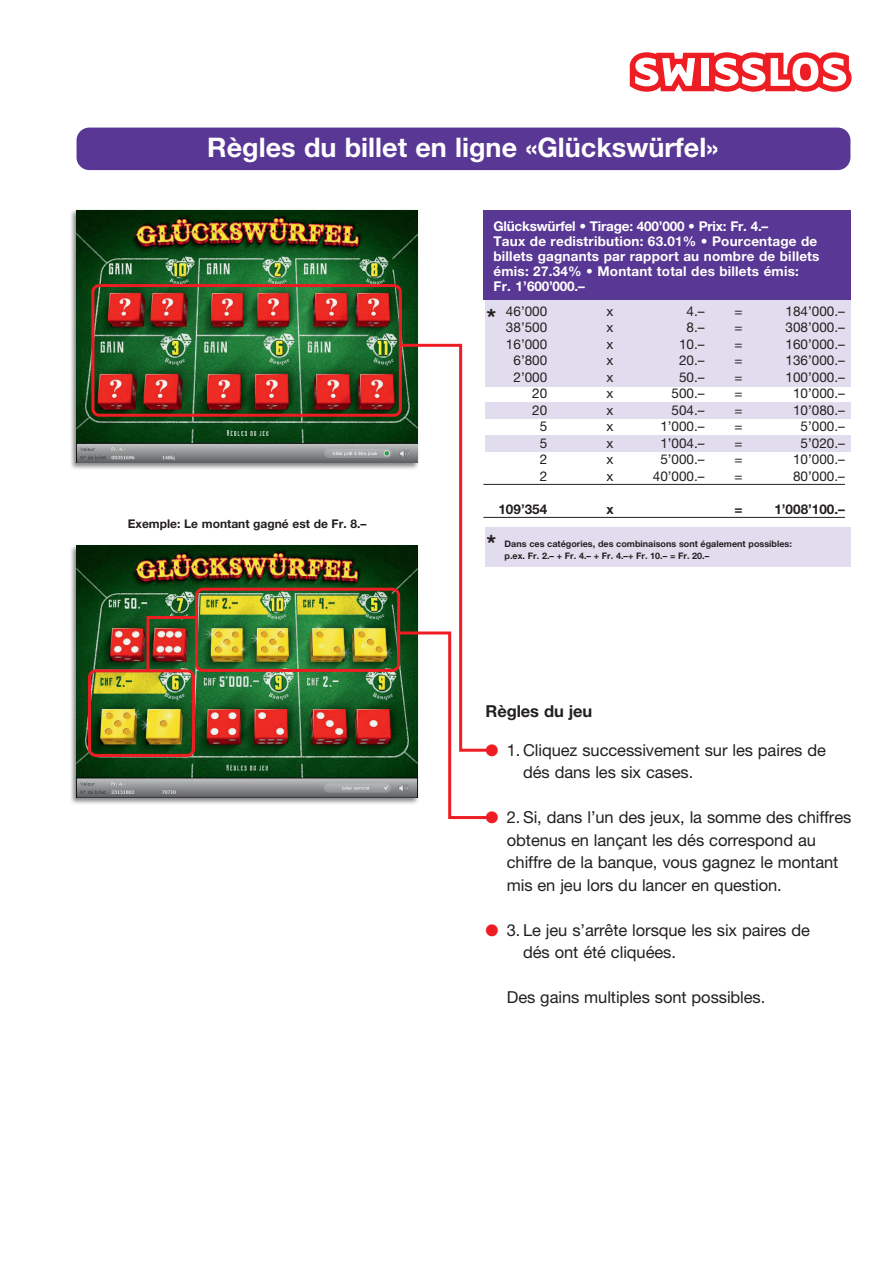
<style>
.page{position:relative;width:893px;height:1263px;background:#fff}
.page>*{position:absolute;margin:0;border:0;box-sizing:border-box;transform-origin:0 0}
.t1{font:700 27px "Helvetica Neue CE";color:#fff}
.t2{font:700 24px "Helvetica Neue CE";color:#231f20}
.t3{font:16.5px/22.5px "Helvetica Neue CE";letter-spacing:-.005em;color:#231f20}
.t4{font:700 16.5px "Helvetica Neue CE";letter-spacing:-.005em;color:#231f20}
.t5{font:13.5px "Helvetica Neue CE";color:#231f20}
.t6{font:700 13.5px/15px "Helvetica Neue CE";letter-spacing:.015em;color:#fff}
.t7{font:700 13.5px "Helvetica Neue CE";color:#231f20}
.t8{font:700 12px "Helvetica Neue CE";color:#231f20}
.t9{font:700 9px/12px "Helvetica Neue CE";color:#231f20}
.s1{color:#ee1d23}
</style>
<div class="page">
<div style="left:69px;top:544px;width:350px;height:261px;background:#231f20;opacity:.55"></div>
<img style="left:77px;top:545px;width:318px;height:252px">
<div style="left:69px;top:208px;width:350px;height:262px;background:#231f20;opacity:.55"></div>
<img style="left:77px;top:210px;width:341px;height:252px">
<div style="left:77px;top:128px;width:773px;height:42px;background:#593795;border-radius:13px"></div>
<svg style="left:630px;top:52px;width:222px;height:40px"></svg>
<div style="left:91px;top:284px;width:311px;height:133px;border:3px solid #ee1d23;border-radius:6px"></div>
<div style="left:485px;top:435px;width:365px;height:17px;background:#e2ddee"></div>
<div style="left:485px;top:300px;width:365px;height:86px;background:#e2ddee"></div>
<div style="left:485px;top:403px;width:366px;height:16px;background:#e2ddee"></div>
<hr style="left:483px;top:484px;width:362px;height:1px;background:#231f20">
<hr style="left:483px;top:517px;width:362px;height:1px;background:#231f20">
<div style="left:483px;top:210px;width:368px;height:89px;background:#593795"></div>
<div style="left:485px;top:527px;width:366px;height:40px;background:#e2ddee"></div>
<div style="left:88px;top:669px;width:107px;height:88px;border:3px solid #ee1d23;border-radius:6px"></div>
<img style="left:145px;top:614px;width:53px;height:61px">
<div style="left:195px;top:588px;width:205px;height:84px;border:3px solid #ee1d23;border-radius:6px"></div>
<svg style="left:395px;top:342px;width:108px;height:478px"></svg>
<h1 class="t1" style="left:207px;top:131px;width:512px">Règles du billet en ligne «Glückswürfel»</h1>
<p class="t8" style="left:128px;top:517px;width:240px">Exemple: Le montant gagné est de Fr. 8.–</p>
<p class="t6" style="left:493px;top:219px;width:328px">Glückswürfel • Tirage: 400’000 • Prix: Fr. 4.–<br>Taux de redistribution: 63.01% • Pourcentage de billets gagnants par rapport au nombre de billets émis: 27.34% • Montant total des billets émis:<br>Fr. 1’600’000.–</p>
<p class="t5" style="left:506px;top:303px;width:43px">46’000</p>
<p class="t5" style="left:606px;top:303px;width:8px">x</p>
<p class="t5" style="left:687px;top:303px;width:20px">4.–</p>
<p class="t5" style="left:735px;top:303px;width:10px">=</p>
<p class="t5" style="left:786px;top:303px;width:61px">184’000.–</p>
<p class="t5" style="left:506px;top:319px;width:43px">38’500</p>
<p class="t5" style="left:606px;top:319px;width:8px">x</p>
<p class="t5" style="left:687px;top:319px;width:20px">8.–</p>
<p class="t5" style="left:735px;top:319px;width:10px">=</p>
<p class="t5" style="left:786px;top:319px;width:61px">308’000.–</p>
<p class="t5" style="left:506px;top:336px;width:43px">16’000</p>
<p class="t5" style="left:606px;top:336px;width:8px">x</p>
<p class="t5" style="left:679px;top:336px;width:27px">10.–</p>
<p class="t5" style="left:735px;top:336px;width:10px">=</p>
<p class="t5" style="left:786px;top:336px;width:61px">160’000.–</p>
<p class="t5" style="left:513px;top:352px;width:35px">6’800</p>
<p class="t5" style="left:606px;top:352px;width:8px">x</p>
<p class="t5" style="left:679px;top:352px;width:27px">20.–</p>
<p class="t5" style="left:735px;top:352px;width:10px">=</p>
<p class="t5" style="left:786px;top:352px;width:61px">136’000.–</p>
<p class="t5" style="left:513px;top:369px;width:35px">2’000</p>
<p class="t5" style="left:606px;top:369px;width:8px">x</p>
<p class="t5" style="left:679px;top:369px;width:27px">50.–</p>
<p class="t5" style="left:735px;top:369px;width:10px">=</p>
<p class="t5" style="left:786px;top:369px;width:61px">100’000.–</p>
<p class="t5" style="left:532px;top:385px;width:17px">20</p>
<p class="t5" style="left:606px;top:385px;width:8px">x</p>
<p class="t5" style="left:672px;top:385px;width:35px">500.–</p>
<p class="t5" style="left:735px;top:385px;width:10px">=</p>
<p class="t5" style="left:793px;top:385px;width:53px">10’000.–</p>
<p class="t5" style="left:532px;top:402px;width:17px">20</p>
<p class="t5" style="left:606px;top:402px;width:8px">x</p>
<p class="t5" style="left:672px;top:402px;width:35px">504.–</p>
<p class="t5" style="left:735px;top:402px;width:10px">=</p>
<p class="t5" style="left:793px;top:402px;width:53px">10’080.–</p>
<p class="t5" style="left:540px;top:418px;width:9px">5</p>
<p class="t5" style="left:606px;top:418px;width:8px">x</p>
<p class="t5" style="left:660px;top:418px;width:46px">1’000.–</p>
<p class="t5" style="left:735px;top:418px;width:10px">=</p>
<p class="t5" style="left:801px;top:418px;width:46px">5’000.–</p>
<p class="t5" style="left:540px;top:435px;width:9px">5</p>
<p class="t5" style="left:606px;top:435px;width:8px">x</p>
<p class="t5" style="left:660px;top:435px;width:46px">1’004.–</p>
<p class="t5" style="left:735px;top:435px;width:10px">=</p>
<p class="t5" style="left:801px;top:435px;width:46px">5’020.–</p>
<p class="t5" style="left:540px;top:451px;width:9px">2</p>
<p class="t5" style="left:606px;top:451px;width:8px">x</p>
<p class="t5" style="left:660px;top:451px;width:46px">5’000.–</p>
<p class="t5" style="left:735px;top:451px;width:10px">=</p>
<p class="t5" style="left:793px;top:451px;width:53px">10’000.–</p>
<p class="t5" style="left:540px;top:468px;width:9px">2</p>
<p class="t5" style="left:606px;top:468px;width:8px">x</p>
<p class="t5" style="left:653px;top:468px;width:53px">40’000.–</p>
<p class="t5" style="left:735px;top:468px;width:10px">=</p>
<p class="t5" style="left:793px;top:468px;width:53px">80’000.–</p>
<p class="t7" style="left:498px;top:500px;width:50px">109’354</p>
<p class="t7" style="left:606px;top:500px;width:9px">x</p>
<p class="t7" style="left:735px;top:500px;width:10px">=</p>
<p class="t7" style="left:774px;top:500px;width:72px">1’008’100.–</p>
<h2 class="t2" style="left:486px;top:302px;width:11px">*</h2>
<h2 class="t2" style="left:486px;top:528px;width:11px">*</h2>
<p class="t9" style="left:505px;top:538px;width:289px">Dans ces catégories, des combinaisons sont également possibles: p.ex. Fr. 2.– + Fr. 4.– + Fr. 4.–+ Fr. 10.– = Fr. 20.–</p>
<p class="t4" style="left:485px;top:700px;width:108px">Règles du jeu</p>
<p class="t3" style="left:523px;top:739px;width:304px;text-indent:-38px"><span class="s1">●</span> 1. Cliquez successivement sur les paires de dés dans les six cases.</p>
<p class="t3" style="left:507px;top:806px;width:346px;text-indent:-21px"><span class="s1">●</span> 2. Si, dans l’un des jeux, la somme des chiffres obtenus en lançant les dés correspond au chiffre de la banque, vous gagnez le montant mis en jeu lors du lancer en question.</p>
<p class="t3" style="left:523px;top:919px;width:288px;text-indent:-38px"><span class="s1">●</span> 3. Le jeu s’arrête lorsque les six paires de dés ont été cliquées.</p>
<p class="t3" style="left:507px;top:986px;width:260px">Des gains multiples sont possibles.</p>
</div>
